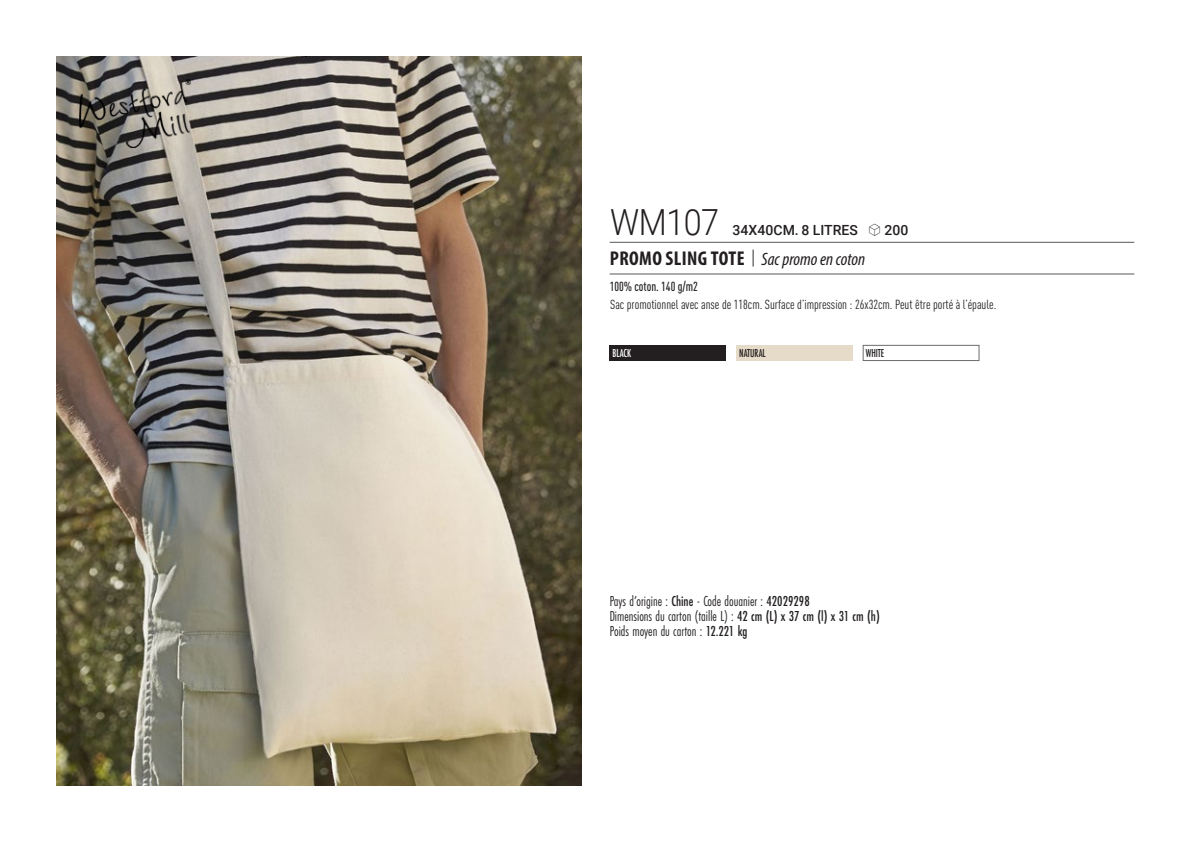
<style>
.page{position:relative;width:1191px;height:842px;background:#fff}
.page>*{position:absolute;margin:0;border:0;box-sizing:border-box;transform-origin:0 0}
.t1{font:300 36px "Roboto";letter-spacing:-.015em;color:#231f20;scale:.9 1}
.t2{font:italic 18px "Myriad Variable Concept";color:#231f20}
.t3{font:15px "Futura PT Cond";color:#231f20;scale:.95 1}
.t4{font:500 14px "Roboto";letter-spacing:.005em;color:#231f20}
.t5{font:condensed 13px "DIN Pro";color:#231f20}
.grammage_2020{font:500 condensed 13px "DIN Pro";color:#231f20;scale:.95 1}
.Coloris_nuancier{font:500 12px "Futura PT Cond";letter-spacing:-.01em;color:#231f20;scale:.9 1}
.Coloris_nuancier_bla{font:500 12px "Futura PT Cond";letter-spacing:-.01em;color:#fff;scale:.9 1}
.s1{font-family:"Linotype Shapeshifter";font-weight:400;font-size:16px}
.s2{font-family:"Myriad Pro";font-weight:700;font-style:normal;font-stretch:condensed;font-size:20px}
.s3{font-family:"Roboto Condensed";font-weight:300;font-style:normal;font-size:20px}
.s4{font-weight:500}
</style>
<div class="page">
<img style="left:57px;top:57px;width:524px;height:728px">
<img style="left:79px;top:79px;width:111px;height:68px">
<div style="left:609px;top:345px;width:117px;height:16px;background:#231f20"></div>
<div style="left:736px;top:345px;width:116px;height:16px;background:#e6dbc8"></div>
<div style="left:863px;top:345px;width:116px;height:16px;background:#fff;border:1px solid #6c6d70"></div>
<hr style="left:609px;top:242px;width:525px;height:1px;background:#57585a">
<hr style="left:609px;top:274px;width:525px;height:1px;background:#57585a">
<p class="t1" style="left:610px;top:197px;width:123px">WM107</p>
<p class="t4" style="left:732px;top:220px;width:178px">34X40CM. 8 LITRES <span class="s1">S</span> 200</p>
<p class="t2" style="left:610px;top:249px;width:257px"><span class="s2">PROMO SLING TOTE</span> <span class="s3">|</span> Sac promo en coton</p>
<p class="grammage_2020" style="left:609px;top:277px;width:94px">100% coton. 140 g/m2</p>
<p class="t5" style="left:610px;top:295px;width:387px">Sac promotionnel avec anse de 118cm. Surface d’impression : 26x32cm. Peut être porté à l’épaule.</p>
<p class="Coloris_nuancier_bla" style="left:612px;top:346px;width:22px">BLACK</p>
<p class="Coloris_nuancier" style="left:739px;top:346px;width:31px">NATURAL</p>
<p class="Coloris_nuancier" style="left:866px;top:346px;width:22px">WHITE</p>
<p class="t3" style="left:609px;top:592px;width:212px">Pays d’origine : <span class="s4">Chine</span> - Code douanier : <span class="s4">42029298</span></p>
<p class="t3" style="left:609px;top:607px;width:286px">Dimensions du carton (taille L) : <span class="s4">42 cm (L) x 37 cm (l) x 31 cm (h)</span></p>
<p class="t3" style="left:609px;top:622px;width:146px">Poids moyen du carton : <span class="s4">12.221 kg</span></p>
</div>
